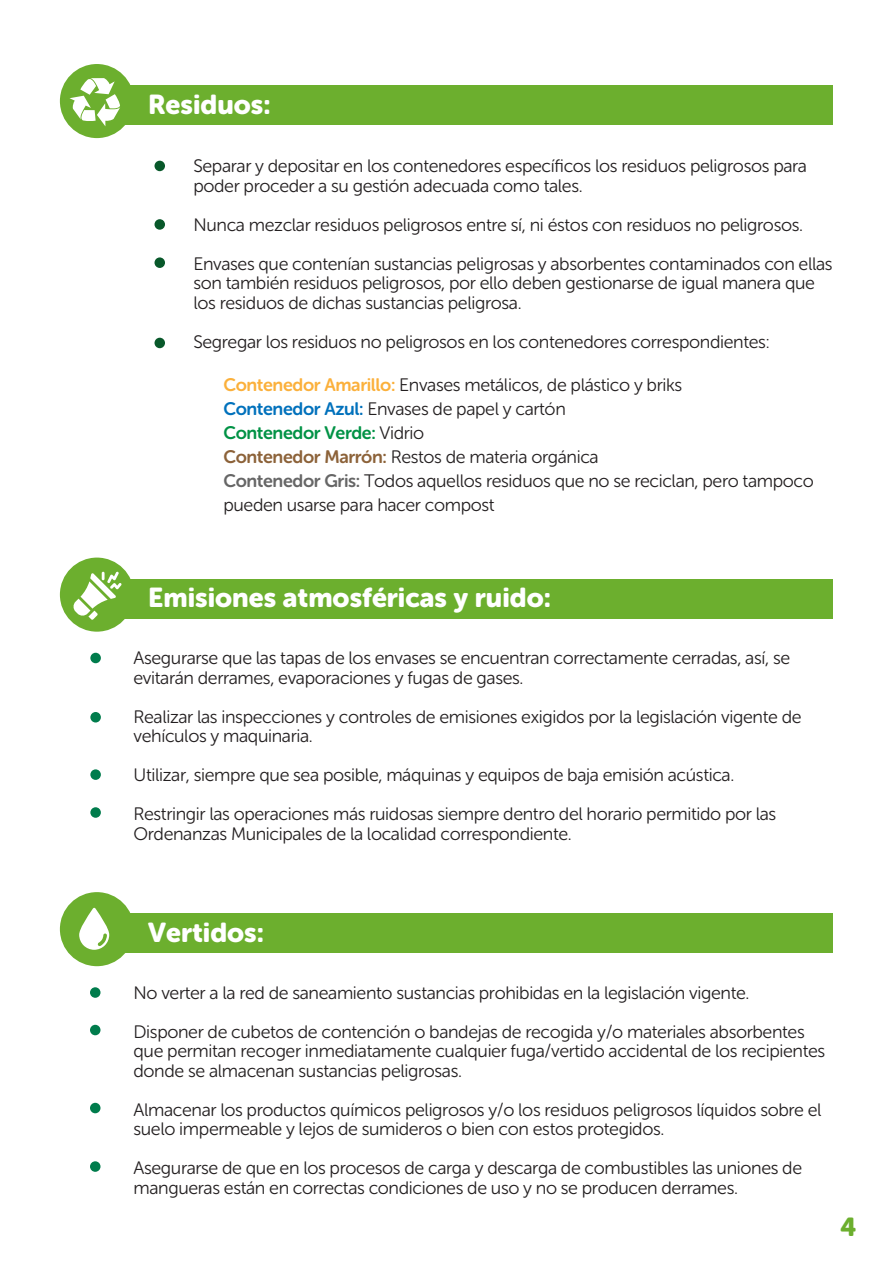
<style>
.page{position:relative;width:893px;height:1263px;background:#fff}
.page>*{position:absolute;margin:0;border:0;box-sizing:border-box;transform-origin:0 0}
.t1{font:27.15px "Museo Sans Rounded 900";color:#fff}
.t2{font:25.8px "Museo Sans Rounded 900";color:#6caf2e}
.t3{font:18px/19.5px "Museo Sans Rounded 300";letter-spacing:-.02em;color:#231f20}
.t4{font:18px "Museo Sans Rounded 700";letter-spacing:-.02em;color:#009245}
.s1{font-family:"Museo Sans Rounded 700";color:#fbb03b}
.s2{font-family:"Museo Sans Rounded 700";color:#0071bc}
.s3{font-family:"Museo Sans Rounded 300";color:#231f20}
.s4{font-family:"Museo Sans Rounded 700";color:#8c6239}
.s5{font-family:"Museo Sans Rounded 700";color:#666}
</style>
<div class="page">
<div style="left:79px;top:86px;width:753px;height:39px;background:#6caf2e"></div>
<div style="left:154px;top:161px;width:11px;height:10px;background:#08582a;border-radius:50%"></div>
<div style="left:154px;top:219px;width:11px;height:11px;background:#08582a;border-radius:50%"></div>
<div style="left:154px;top:257px;width:11px;height:11px;background:#08582a;border-radius:50%"></div>
<div style="left:154px;top:338px;width:11px;height:10px;background:#08582a;border-radius:50%"></div>
<div style="left:60px;top:64px;width:74px;height:74px;background:#6caf2e;border-radius:50%"></div>
<div style="left:79px;top:579px;width:753px;height:39px;background:#6caf2e"></div>
<div style="left:60px;top:558px;width:74px;height:74px;background:#6caf2e;border-radius:50%"></div>
<svg style="left:70px;top:78px;width:50px;height:48px"></svg>
<svg style="left:73px;top:571px;width:49px;height:49px"></svg>
<div style="left:90px;top:653px;width:11px;height:10px;background:#007c4c;border-radius:50%"></div>
<div style="left:90px;top:712px;width:11px;height:10px;background:#007c4c;border-radius:50%"></div>
<div style="left:90px;top:769px;width:11px;height:11px;background:#007c4c;border-radius:50%"></div>
<div style="left:90px;top:807px;width:11px;height:11px;background:#007c4c;border-radius:50%"></div>
<div style="left:79px;top:914px;width:753px;height:39px;background:#6caf2e"></div>
<div style="left:60px;top:892px;width:74px;height:74px;background:#6caf2e;border-radius:50%"></div>
<div style="left:90px;top:987px;width:10px;height:11px;background:#007c4c;border-radius:50%"></div>
<div style="left:90px;top:1025px;width:10px;height:10px;background:#007c4c;border-radius:50%"></div>
<div style="left:90px;top:1103px;width:10px;height:10px;background:#007c4c;border-radius:50%"></div>
<div style="left:90px;top:1161px;width:10px;height:11px;background:#007c4c;border-radius:50%"></div>
<svg style="left:79px;top:907px;width:30px;height:43px"></svg>
<h1 class="t1" style="left:148px;top:89px;width:124px">Residuos:</h1>
<p class="t3" style="left:193px;top:156px;width:615px">Separar y depositar en los contenedores específicos los residuos peligrosos para poder proceder a su gestión adecuada como tales.</p>
<p class="t3" style="left:193px;top:205px;width:641px;line-height:39px">Nunca mezclar residuos peligrosos entre sí, ni éstos con residuos no peligrosos.<br>Envases que contenían sustancias peligrosas y absorbentes contaminados con ellas</p>
<p class="t3" style="left:193px;top:273px;width:623px">son también residuos peligrosos, por ello deben gestionarse de igual manera que los residuos de dichas sustancias peligrosa.</p>
<p class="t3" style="left:193px;top:332px;width:578px">Segregar los residuos no peligrosos en los contenedores correspondientes:</p>
<p class="t3" style="left:223px;top:373px;width:460px;line-height:24px"><span class="s1">Contenedor Amarillo:</span> Envases metálicos, de plástico y briks<br><span class="s2">Contenedor Azul:</span> Envases de papel y cartón</p>
<p class="t4" style="left:223px;top:423px;width:202px">Contenedor Verde: <span class="s3">Vidrio</span></p>
<p class="t3" style="left:223px;top:445px;width:592px;line-height:24px"><span class="s4">Contenedor Marrón:</span> Restos de materia orgánica<br><span class="s5">Contenedor Gris:</span> Todos aquellos residuos que no se reciclan, pero tampoco pueden usarse para hacer compost</p>
<h1 class="t1" style="left:148px;top:582px;width:404px">Emisiones atmosféricas y ruido:</h1>
<p class="t3" style="left:134px;top:648px;width:658px">Asegurarse que las tapas de los envases se encuentran correctamente cerradas, así, se evitarán derrames, evaporaciones y fugas de gases.</p>
<p class="t3" style="left:134px;top:707px;width:669px">Realizar las inspecciones y controles de emisiones exigidos por la legislación vigente de vehículos y maquinaria.</p>
<p class="t3" style="left:134px;top:755px;width:644px;line-height:39px">Utilizar, siempre que sea posible, máquinas y equipos de baja emisión acústica.<br>Restringir las operaciones más ruidosas siempre dentro del horario permitido por las</p>
<p class="t3" style="left:134px;top:824px;width:440px">Ordenanzas Municipales de la localidad correspondiente.</p>
<h1 class="t1" style="left:148px;top:917px;width:117px">Vertidos:</h1>
<p class="t3" style="left:134px;top:973px;width:673px;line-height:39px">No verter a la red de saneamiento sustancias prohibidas en la legislación vigente.<br>Disponer de cubetos de contención o bandejas de recogida y/o materiales absorbentes</p>
<p class="t3" style="left:134px;top:1041px;width:693px">que permitan recoger inmediatamente cualquier fuga/vertido accidental de los recipientes donde se almacenan sustancias peligrosas.</p>
<p class="t3" style="left:134px;top:1100px;width:690px">Almacenar los productos químicos peligrosos y/o los residuos peligrosos líquidos sobre el suelo impermeable y lejos de sumideros o bien con estos protegidos.</p>
<p class="t3" style="left:134px;top:1158px;width:670px">Asegurarse de que en los procesos de carga y descarga de combustibles las uniones de mangueras están en correctas condiciones de uso y no se producen derrames.</p>
<h2 class="t2" style="left:840px;top:1212px;width:18px">4</h2>
</div>
